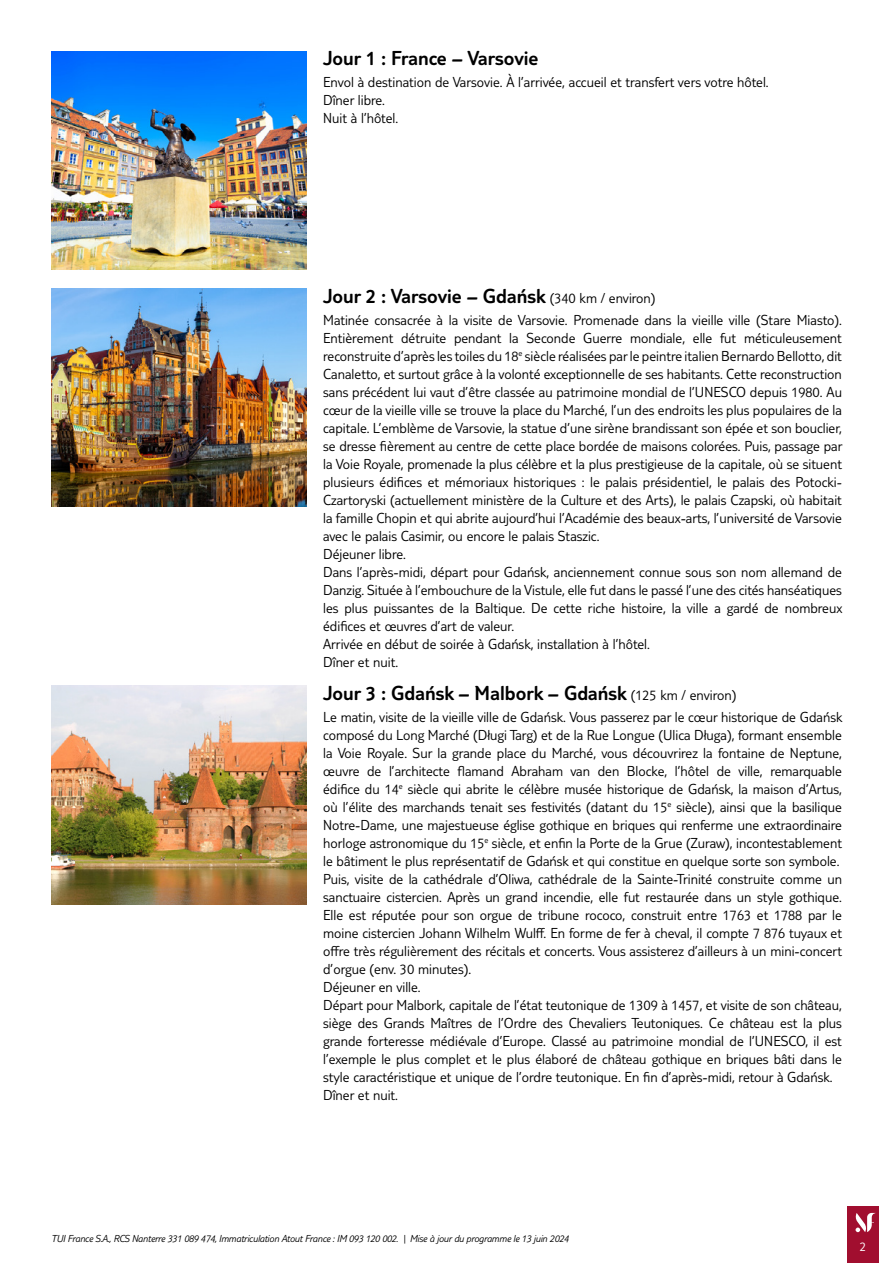
<style>
.page{position:relative;width:893px;height:1263px;background:#fff}
.page>*{position:absolute;margin:0;border:0;box-sizing:border-box;transform-origin:0 0}
.t1{font:300 21px "TUI Type";color:#000}
.t2{font:300 15px/18px "TUI Type";color:#000}
.t3{font:300 13.5px "TUI Type";color:#fff}
.t4{font:italic 300 10.5px "TUI Type";letter-spacing:-.02em;color:#000}
.s1{font-size:15px}
</style>
<div class="page">
<div style="left:847px;top:1206px;width:32px;height:57px;background:#a10e2f"></div>
<svg style="left:855px;top:1213px;width:21px;height:19px"></svg>
<img style="left:51px;top:51px;width:255px;height:219px">
<img style="left:51px;top:288px;width:255px;height:219px">
<img style="left:51px;top:685px;width:255px;height:219px">
<h1 class="t1" style="left:323px;top:46px;width:217px">Jour 1 : France – Varsovie</h1>
<p class="t2" style="left:323px;top:73px;width:447px">Envol à destination de Varsovie. À l’arrivée, accueil et transfert vers votre hôtel.<br>Dîner libre.<br>Nuit à l’hôtel.</p>
<h1 class="t1" style="left:323px;top:283px;width:334px">Jour 2 : Varsovie – Gdańsk <span class="s1">(340 km / environ)</span></h1>
<p class="t2" style="left:323px;top:310px;width:521px">Matinée consacrée à la visite de Varsovie. Promenade dans la vieille ville (Stare Miasto).<br>Entièrement détruite pendant la Seconde Guerre mondiale, elle fut méticuleusement reconstruite d’après les toiles du 18<sup>e</sup> siècle réalisées par le peintre italien Bernardo Bellotto, dit Canaletto, et surtout grâce à la volonté exceptionnelle de ses habitants. Cette reconstruction sans précédent lui vaut d’être classée au patrimoine mondial de l’UNESCO depuis 1980. Au cœur de la vieille ville se trouve la place du Marché, l’un des endroits les plus populaires de la capitale. L’emblème de Varsovie, la statue d’une sirène brandissant son épée et son bouclier, se dresse fièrement au centre de cette place bordée de maisons colorées. Puis, passage par la Voie Royale, promenade la plus célèbre et la plus prestigieuse de la capitale, où se situent plusieurs édifices et mémoriaux historiques : le palais présidentiel, le palais des Potocki-Czartoryski (actuellement ministère de la Culture et des Arts), le palais Czapski, où habitait la famille Chopin et qui abrite aujourd’hui l’Académie des beaux-arts, l’université de Varsovie avec le palais Casimir, ou encore le palais Staszic.<br>Déjeuner libre.<br>Dans l’après-midi, départ pour Gdańsk, anciennement connue sous son nom allemand de Danzig. Située à l’embouchure de la Vistule, elle fut dans le passé l’une des cités hanséatiques les plus puissantes de la Baltique. De cette riche histoire, la ville a gardé de nombreux édifices et œuvres d’art de valeur.<br>Arrivée en début de soirée à Gdańsk, installation à l’hôtel.<br>Dîner et nuit.</p>
<h1 class="t1" style="left:323px;top:681px;width:415px">Jour 3 : Gdańsk – Malbork – Gdańsk <span class="s1">(125 km / environ)</span></h1>
<p class="t2" style="left:323px;top:708px;width:521px">Le matin, visite de la vieille ville de Gdańsk. Vous passerez par le cœur historique de Gdańsk composé du Long Marché (Długi Targ) et de la Rue Longue (Ulica Długa), formant ensemble la Voie Royale. Sur la grande place du Marché, vous découvrirez la fontaine de Neptune, œuvre de l’architecte flamand Abraham van den Blocke, l’hôtel de ville, remarquable édifice du 14<sup>e</sup> siècle qui abrite le célèbre musée historique de Gdańsk, la maison d’Artus, où l’élite des marchands tenait ses festivités (datant du 15<sup>e</sup> siècle), ainsi que la basilique Notre-Dame, une majestueuse église gothique en briques qui renferme une extraordinaire horloge astronomique du 15<sup>e</sup> siècle, et enfin la Porte de la Grue (Zuraw), incontestablement le bâtiment le plus représentatif de Gdańsk et qui constitue en quelque sorte son symbole.<br>Puis, visite de la cathédrale d’Oliwa, cathédrale de la Sainte-Trinité construite comme un sanctuaire cistercien. Après un grand incendie, elle fut restaurée dans un style gothique.<br>Elle est réputée pour son orgue de tribune rococo, construit entre 1763 et 1788 par le moine cistercien Johann Wilhelm Wulff. En forme de fer à cheval, il compte 7 876 tuyaux et offre très régulièrement des récitals et concerts. Vous assisterez d’ailleurs à un mini-concert d’orgue (env. 30 minutes).<br>Déjeuner en ville.<br>Départ pour Malbork, capitale de l’état teutonique de 1309 à 1457, et visite de son château, siège des Grands Maîtres de l’Ordre des Chevaliers Teutoniques. Ce château est la plus grande forteresse médiévale d’Europe. Classé au patrimoine mondial de l’UNESCO, il est l’exemple le plus complet et le plus élaboré de château gothique en briques bâti dans le style caractéristique et unique de l’ordre teutonique. En fin d’après-midi, retour à Gdańsk.<br>Dîner et nuit.</p>
<p class="t4" style="left:51px;top:1232px;width:519px">TUI France S.A., RCS Nanterre 331 089 474, Immatriculation Atout France : IM 093 120 002. | Mise à jour du programme le 13 juin 2024</p>
<p class="t3" style="left:860px;top:1239px;width:8px">2</p>
</div>
